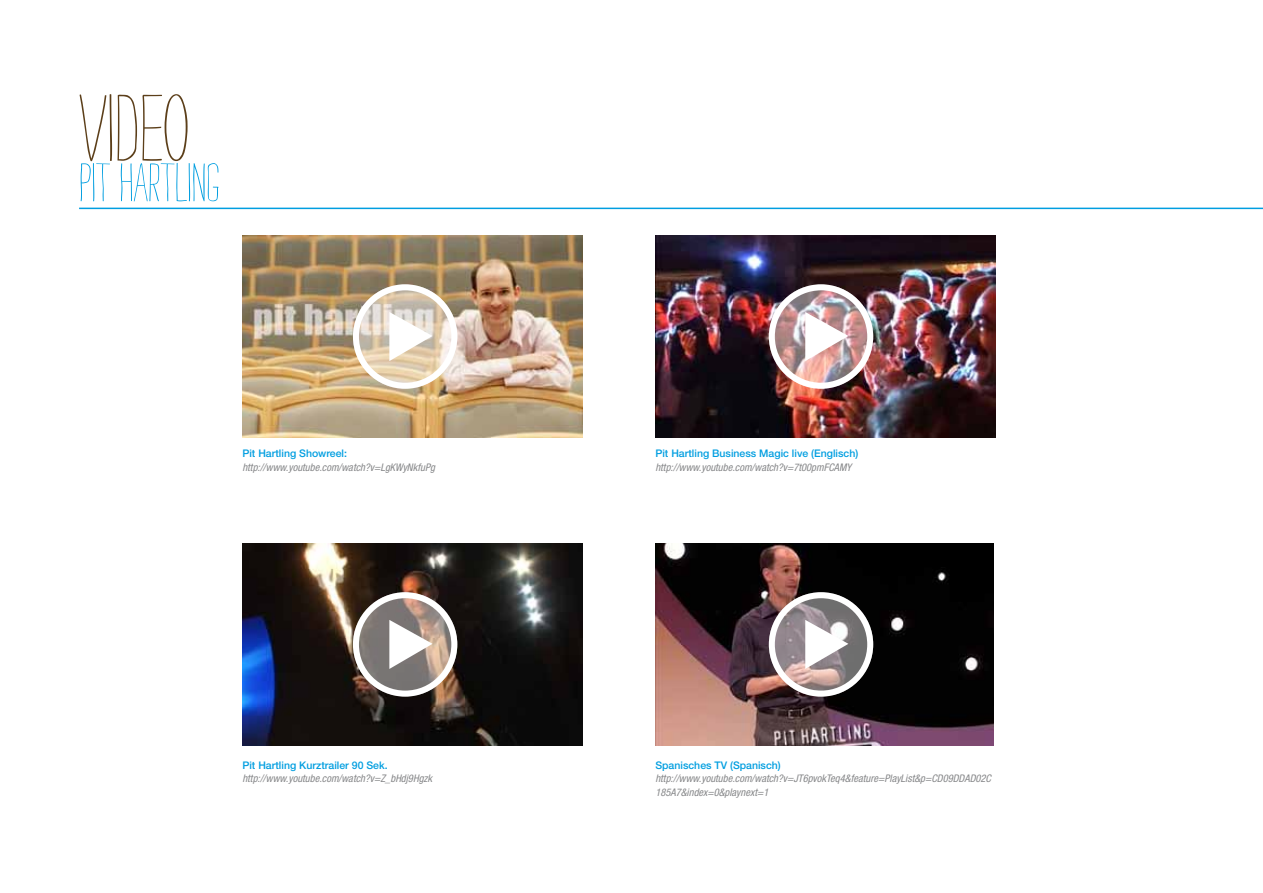
<style>
.page{position:relative;width:1263px;height:893px;background:#fff}
.page>*{position:absolute;margin:0;border:0;box-sizing:border-box;transform-origin:0 0}
.t1{font:105px "Strangelove Text";color:#5c3f1a}
.t2{font:60px "Strangelove Text";color:#009ee0}
.t3{font:italic condensed 10.5px/13.5px "Helvetica Neue";color:#87888a}
.t4{font:500 10.5px "Helvetica Neue";color:#009ee0}
</style>
<div class="page">
<hr style="left:79px;top:208px;width:1184px;height:1px;background:#009ee0">
<img style="left:242px;top:543px;width:340px;height:202px">
<svg style="left:356px;top:595px;width:98px;height:99px"></svg>
<div style="left:353px;top:592px;width:104px;height:105px;border:6px solid #fff;border-radius:50%"></div>
<img style="left:242px;top:236px;width:340px;height:201px">
<svg style="left:356px;top:287px;width:98px;height:99px"></svg>
<div style="left:353px;top:284px;width:104px;height:105px;border:6px solid #fff;border-radius:50%"></div>
<img style="left:655px;top:543px;width:338px;height:202px">
<svg style="left:772px;top:595px;width:98px;height:99px"></svg>
<div style="left:769px;top:592px;width:104px;height:105px;border:6px solid #fff;border-radius:50%"></div>
<img style="left:655px;top:236px;width:340px;height:201px">
<img style="left:772px;top:287px;width:98px;height:99px;border-radius:50%">
<div style="left:769px;top:284px;width:104px;height:105px;border:6px solid #fff;border-radius:50%"></div>
<h1 class="t1" style="left:79px;top:80px;width:111px">VIDEO</h1>
<h2 class="t2" style="left:79px;top:155px;width:142px">PIT HARTLING</h2>
<p class="t4" style="left:242px;top:447px;width:106px">Pit Hartling Showreel:</p>
<p class="t3" style="left:242px;top:460px;width:194px">http://www.youtube.com/watch?v=LgKWyNkfuPg</p>
<p class="t4" style="left:242px;top:759px;width:147px">Pit Hartling Kurztrailer 90 Sek.</p>
<p class="t3" style="left:242px;top:772px;width:191px">http://www.youtube.com/watch?v=Z_bHdj9Hgzk</p>
<p class="t4" style="left:655px;top:447px;width:204px">Pit Hartling Business Magic live (Englisch)</p>
<p class="t3" style="left:655px;top:460px;width:197px">http://www.youtube.com/watch?v=7t00pmFCAMY</p>
<p class="t4" style="left:655px;top:759px;width:127px">Spanisches TV (Spanisch)</p>
<p class="t3" style="left:655px;top:772px;width:337px">http://www.youtube.com/watch?v=JT6pvokTeq4&amp;feature=PlayList&amp;p=CD09DDAD02C<br>185A7&amp;index=0&amp;playnext=1</p>
</div>
